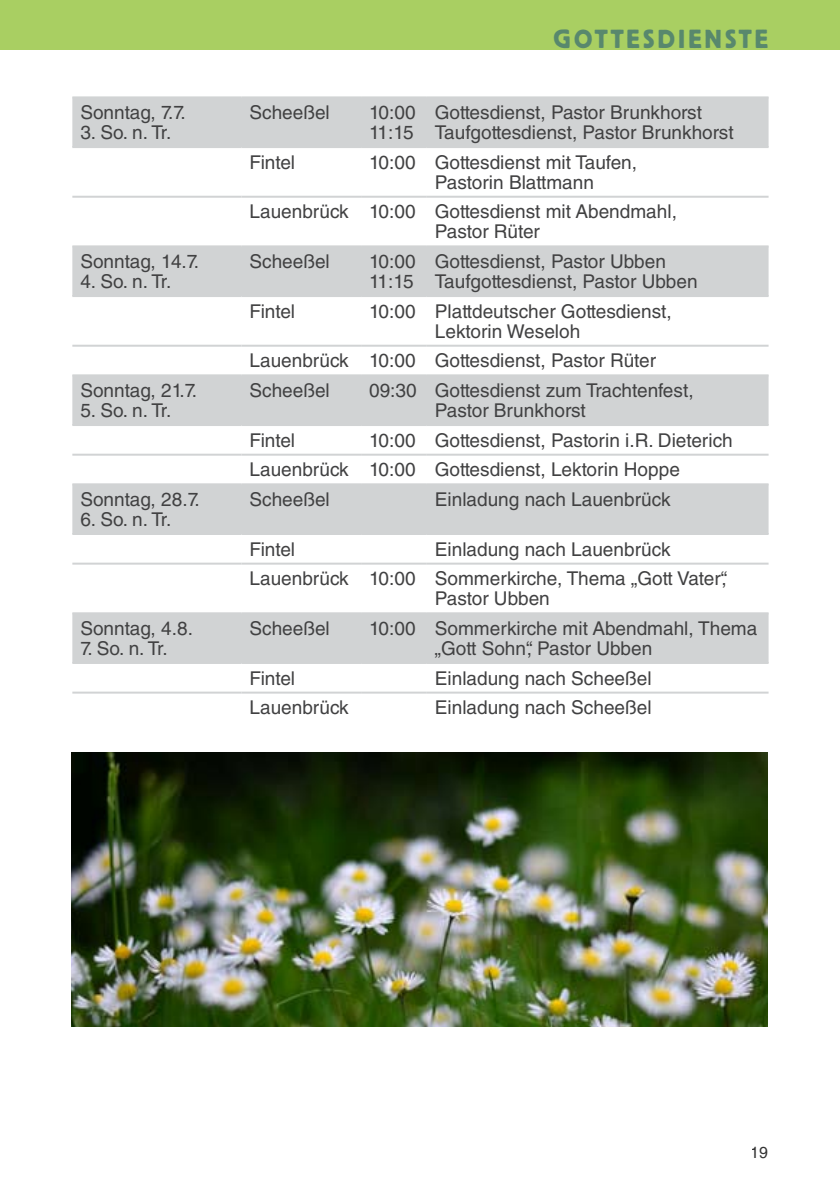
<style>
.page{position:relative;width:840px;height:1191px;background:#fff}
.page>*{position:absolute;margin:0;border:0;box-sizing:border-box;transform-origin:0 0}
.t1{font:26px "Block Pro";letter-spacing:.13em;color:#58886d}
.t2{font:19px/20px "Helvetica LT Std";color:#414142}
.t3{font:16px "Helvetica LT Std";color:#000}
</style>
<div class="page">
<div style="left:0;top:0;width:839px;height:49px;background:#a9cf62"></div>
<svg style="left:72px;top:98px;width:696px;height:564px"></svg>
<hr style="left:72px;top:96px;width:169px;height:2px;background:#d1d3d4">
<hr style="left:241px;top:96px;width:120px;height:2px;background:#d1d3d4">
<hr style="left:361px;top:96px;width:65px;height:2px;background:#d1d3d4">
<hr style="left:426px;top:96px;width:342px;height:2px;background:#d1d3d4">
<hr style="left:72px;top:146px;width:169px;height:2px;background:#d1d3d4">
<hr style="left:241px;top:146px;width:120px;height:2px;background:#d1d3d4">
<hr style="left:361px;top:146px;width:65px;height:2px;background:#d1d3d4">
<hr style="left:426px;top:146px;width:342px;height:2px;background:#d1d3d4">
<hr style="left:72px;top:196px;width:169px;height:2px;background:#d1d3d4">
<hr style="left:241px;top:196px;width:120px;height:2px;background:#d1d3d4">
<hr style="left:361px;top:196px;width:65px;height:2px;background:#d1d3d4">
<hr style="left:426px;top:196px;width:342px;height:2px;background:#d1d3d4">
<hr style="left:72px;top:245px;width:169px;height:2px;background:#d1d3d4">
<hr style="left:241px;top:245px;width:120px;height:2px;background:#d1d3d4">
<hr style="left:361px;top:245px;width:65px;height:2px;background:#d1d3d4">
<hr style="left:426px;top:245px;width:342px;height:2px;background:#d1d3d4">
<hr style="left:72px;top:295px;width:169px;height:2px;background:#d1d3d4">
<hr style="left:241px;top:295px;width:120px;height:2px;background:#d1d3d4">
<hr style="left:361px;top:295px;width:65px;height:2px;background:#d1d3d4">
<hr style="left:426px;top:295px;width:342px;height:2px;background:#d1d3d4">
<hr style="left:72px;top:345px;width:169px;height:2px;background:#d1d3d4">
<hr style="left:241px;top:345px;width:120px;height:2px;background:#d1d3d4">
<hr style="left:361px;top:345px;width:65px;height:2px;background:#d1d3d4">
<hr style="left:426px;top:345px;width:342px;height:2px;background:#d1d3d4">
<hr style="left:72px;top:374px;width:169px;height:2px;background:#d1d3d4">
<hr style="left:241px;top:374px;width:120px;height:2px;background:#d1d3d4">
<hr style="left:361px;top:374px;width:65px;height:2px;background:#d1d3d4">
<hr style="left:426px;top:374px;width:342px;height:2px;background:#d1d3d4">
<hr style="left:72px;top:424px;width:169px;height:2px;background:#d1d3d4">
<hr style="left:241px;top:424px;width:120px;height:2px;background:#d1d3d4">
<hr style="left:361px;top:424px;width:65px;height:2px;background:#d1d3d4">
<hr style="left:426px;top:424px;width:342px;height:2px;background:#d1d3d4">
<hr style="left:72px;top:454px;width:169px;height:2px;background:#d1d3d4">
<hr style="left:241px;top:454px;width:120px;height:2px;background:#d1d3d4">
<hr style="left:361px;top:454px;width:65px;height:2px;background:#d1d3d4">
<hr style="left:426px;top:454px;width:342px;height:2px;background:#d1d3d4">
<hr style="left:72px;top:483px;width:169px;height:2px;background:#d1d3d4">
<hr style="left:241px;top:483px;width:120px;height:2px;background:#d1d3d4">
<hr style="left:361px;top:483px;width:65px;height:2px;background:#d1d3d4">
<hr style="left:426px;top:483px;width:342px;height:2px;background:#d1d3d4">
<hr style="left:72px;top:533px;width:169px;height:2px;background:#d1d3d4">
<hr style="left:241px;top:533px;width:120px;height:2px;background:#d1d3d4">
<hr style="left:361px;top:533px;width:65px;height:2px;background:#d1d3d4">
<hr style="left:426px;top:533px;width:342px;height:2px;background:#d1d3d4">
<hr style="left:72px;top:562px;width:169px;height:2px;background:#d1d3d4">
<hr style="left:241px;top:562px;width:120px;height:2px;background:#d1d3d4">
<hr style="left:361px;top:562px;width:65px;height:2px;background:#d1d3d4">
<hr style="left:426px;top:562px;width:342px;height:2px;background:#d1d3d4">
<hr style="left:72px;top:612px;width:169px;height:2px;background:#d1d3d4">
<hr style="left:241px;top:612px;width:120px;height:2px;background:#d1d3d4">
<hr style="left:361px;top:612px;width:65px;height:2px;background:#d1d3d4">
<hr style="left:426px;top:612px;width:342px;height:2px;background:#d1d3d4">
<hr style="left:72px;top:662px;width:169px;height:2px;background:#d1d3d4">
<hr style="left:241px;top:662px;width:120px;height:2px;background:#d1d3d4">
<hr style="left:361px;top:662px;width:65px;height:2px;background:#d1d3d4">
<hr style="left:426px;top:662px;width:342px;height:2px;background:#d1d3d4">
<hr style="left:72px;top:691px;width:169px;height:2px;background:#d1d3d4">
<hr style="left:241px;top:691px;width:120px;height:2px;background:#d1d3d4">
<hr style="left:361px;top:691px;width:65px;height:2px;background:#d1d3d4">
<hr style="left:426px;top:691px;width:342px;height:2px;background:#d1d3d4">
<img style="left:72px;top:752px;width:695px;height:274px">
<h1 class="t1" style="left:553px;top:22px;width:216px">GOTTESDIENSTE</h1>
<p class="t2" style="left:80px;top:102px;width:107px">Sonntag, 7.7.</p>
<p class="t2" style="left:80px;top:122px;width:92px">3. So. n. Tr.</p>
<p class="t2" style="left:249px;top:102px;width:82px">Scheeßel</p>
<p class="t2" style="left:369px;top:102px;width:48px">10:00<br>11:15</p>
<p class="t2" style="left:434px;top:102px;width:300px">Gottesdienst, Pastor Brunkhorst<br>Taufgottesdienst, Pastor Brunkhorst</p>
<p class="t2" style="left:249px;top:152px;width:47px">Fintel</p>
<p class="t2" style="left:434px;top:152px;width:204px;text-indent:-66px">10:00 Gottesdienst mit Taufen,<br>Pastorin Blattmann</p>
<p class="t2" style="left:434px;top:202px;width:243px;text-indent:-185px">Lauenbrück 10:00 Gottesdienst mit Abendmahl,<br>Pastor Rüter</p>
<p class="t2" style="left:80px;top:251px;width:120px">Sonntag, 14.7.</p>
<p class="t2" style="left:80px;top:271px;width:92px">4. So. n. Tr.</p>
<p class="t2" style="left:249px;top:251px;width:82px">Scheeßel</p>
<p class="t2" style="left:369px;top:251px;width:48px">10:00<br>11:15</p>
<p class="t2" style="left:434px;top:251px;width:264px">Gottesdienst, Pastor Ubben<br>Taufgottesdienst, Pastor Ubben</p>
<p class="t2" style="left:249px;top:301px;width:47px">Fintel</p>
<p class="t2" style="left:434px;top:301px;width:238px;text-indent:-66px">10:00 Plattdeutscher Gottesdienst,<br>Lektorin Weseloh</p>
<p class="t2" style="left:249px;top:351px;width:408px">Lauenbrück 10:00 Gottesdienst, Pastor Rüter</p>
<p class="t2" style="left:80px;top:380px;width:118px">Sonntag, 21.7.</p>
<p class="t2" style="left:80px;top:400px;width:92px">5. So. n. Tr.</p>
<p class="t2" style="left:249px;top:380px;width:82px">Scheeßel</p>
<p class="t2" style="left:434px;top:380px;width:260px;text-indent:-66px">09:30 Gottesdienst zum Trachtenfest,<br>Pastor Brunkhorst</p>
<p class="t2" style="left:249px;top:430px;width:47px">Fintel</p>
<p class="t2" style="left:249px;top:425px;width:484px;line-height:29.6px;text-indent:119px">10:00 Gottesdienst, Pastorin i.R. Dieterich<br>Lauenbrück 10:00 Gottesdienst, Lektorin Hoppe</p>
<p class="t2" style="left:80px;top:489px;width:121px">Sonntag, 28.7.</p>
<p class="t2" style="left:80px;top:509px;width:92px">6. So. n. Tr.</p>
<p class="t2" style="left:249px;top:489px;width:82px">Scheeßel</p>
<p class="t2" style="left:434px;top:489px;width:237px">Einladung nach Lauenbrück</p>
<p class="t2" style="left:249px;top:539px;width:47px">Fintel</p>
<p class="t2" style="left:249px;top:534px;width:479px;line-height:29.6px;text-indent:185px">Einladung nach Lauenbrück<br>Lauenbrück 10:00 Sommerkirche, Thema „Gott Vater“,</p>
<p class="t2" style="left:434px;top:588px;width:116px">Pastor Ubben</p>
<p class="t2" style="left:80px;top:618px;width:114px">Sonntag, 4.8.</p>
<p class="t2" style="left:80px;top:638px;width:89px">7. So. n. Tr.</p>
<p class="t2" style="left:249px;top:618px;width:82px">Scheeßel</p>
<p class="t2" style="left:434px;top:618px;width:324px;text-indent:-66px">10:00 Sommerkirche mit Abendmahl, Thema „Gott Sohn“, Pastor Ubben</p>
<p class="t2" style="left:249px;top:668px;width:47px">Fintel</p>
<p class="t2" style="left:434px;top:668px;width:218px">Einladung nach Scheeßel</p>
<p class="t2" style="left:249px;top:697px;width:101px">Lauenbrück</p>
<p class="t2" style="left:434px;top:697px;width:218px">Einladung nach Scheeßel</p>
<p class="t3" style="left:750px;top:1143px;width:19px">19</p>
</div>
